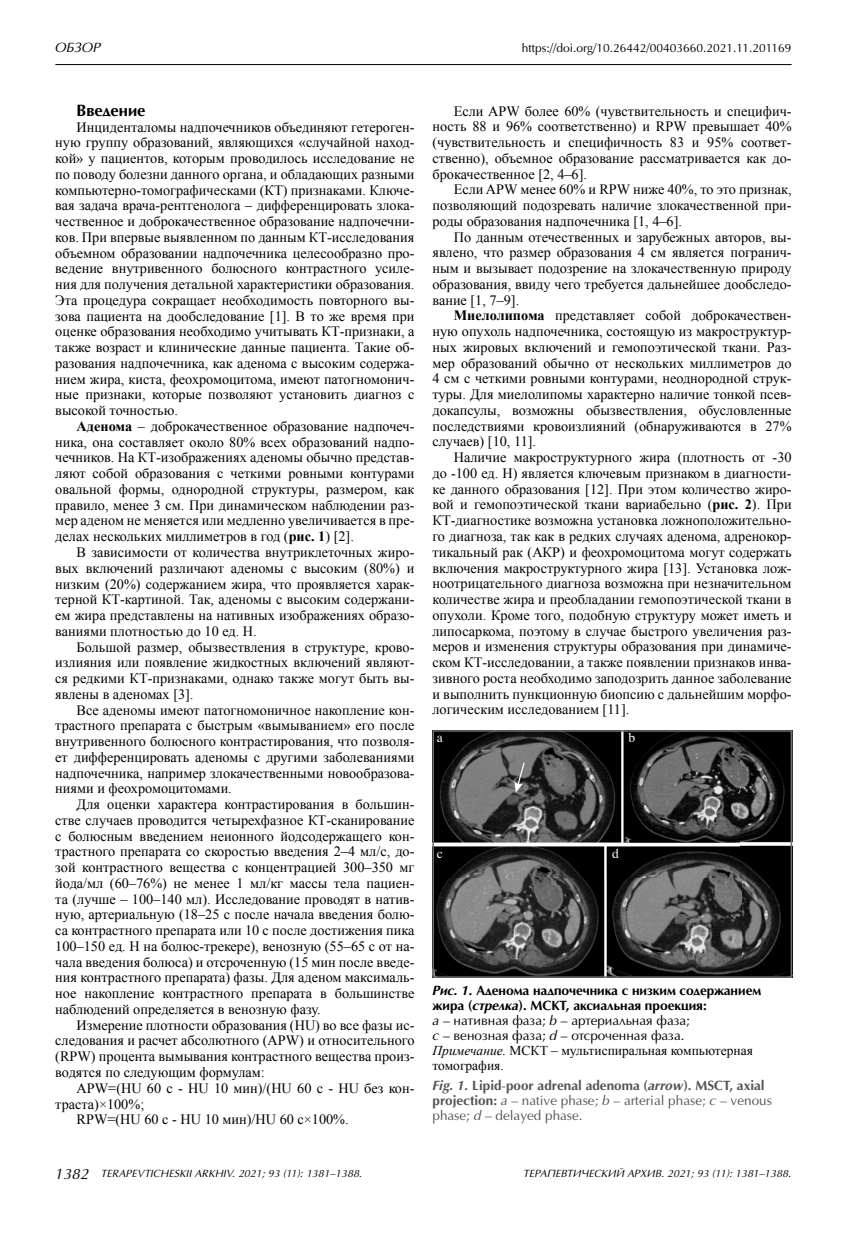
<style>
.page{position:relative;width:864px;height:1234px;background:#fff}
.page>*{position:absolute;margin:0;border:0;box-sizing:border-box;transform-origin:0 0}
.t1{font:700 16.5px "AG Opus C";color:#000}
.t2{font:14.25px/15.8px "Times New Roman";color:#000;text-align:justify}
.t3{font:700 13.5px/15px "AG Opus C";color:#000}
.t4{font:13.5px/15px "AG Opus C";color:#545454}
.t5{font:13.5px/15px "Times New Roman";color:#000}
.t6{font:italic 13.5px "AG Opus C";color:#000}
.t7{font:13.5px "Times";color:#fff}
.t8{font:12px "AG Opus C";color:#000}
.t9{font:italic 10.5px "AG Opus C";letter-spacing:.01em;color:#000}
.s1{font-weight:700}
.s2{font-style:italic}
.s3{font-weight:400;font-style:italic}
.s4{font-weight:400}
.s5{font-weight:700;font-style:italic}
.s6{font-size:15px}
</style>
<div class="page">
<hr style="left:55px;top:64px;width:736px;height:1px;background:#000">
<img style="left:435px;top:733px;width:353px;height:241px">
<svg style="left:514px;top:762px;width:10px;height:30px"></svg>
<div style="left:432px;top:730px;width:359px;height:247px;border:2px solid #6f6f6f"></div>
<p class="t6" style="left:55px;top:40px;width:21px">Обзор</p>
<p class="t8" style="left:521px;top:41px;width:271px">https://doi.org/10.26442/00403660.2021.11.201169</p>
<p class="t1" style="left:77px;top:100px;width:70px">Введение</p>
<p class="t2" style="left:55px;top:119px;width:360px;text-indent:21px">Инциденталомы надпочечников объединяют гетероген&shy;ную группу образований, являющихся «случайной наход&shy;кой» у пациентов, которым проводилось исследование не по поводу болезни данного органа, и обладающих разными компьютерно-томографическами (КТ) признаками. Ключе&shy;вая задача врача-рентгенолога – дифференцировать злока&shy;чественное и доброкачественное образование надпочечни&shy;ков. При впервые выявленном по данным КТ-исследования объемном образовании надпочечника целесообразно про&shy;ведение внутривенного болюсного контрастного усиле&shy;ния для получения детальной характеристики образования.<br>Эта процедура сокращает необходимость повторного вы&shy;зова пациента на дообследование [1]. В то же время при оценке образования необходимо учитывать КТ-признаки, а также возраст и клинические данные пациента. Такие об&shy;разования надпочечника, как аденома с высоким содержа&shy;нием жира, киста, феохромоцитома, имеют патогномонич&shy;ные признаки, которые позволяют установить диагноз с высокой точностью.</p>
<p class="t2" style="left:55px;top:418px;width:360px;text-indent:21px"><span class="s1">Аденома</span> – доброкачественное образование надпочеч&shy;ника, она составляет около 80% всех образований надпо&shy;чечников. На КТ-изображениях аденомы обычно представ&shy;ляют собой образования с четкими ровными контурами овальной формы, однородной структуры, размером, как правило, менее 3 см. При динамическом наблюдении раз&shy;мер аденом не меняется или медленно увеличивается в пре&shy;делах нескольких миллиметров в год (<span class="s1">рис. 1</span>) [2].</p>
<p class="t2" style="left:55px;top:544px;width:360px;text-indent:21px">В зависимости от количества внутриклеточных жиро&shy;вых включений различают аденомы с высоким (80%) и низким (20%) содержанием жира, что проявляется харак&shy;терной КТ-картиной. Так, аденомы с высоким содержани&shy;ем жира представлены на нативных изображениях образо&shy;ваниями плотностью до 10 ед. Н.</p>
<p class="t2" style="left:55px;top:638px;width:360px;text-indent:21px">Большой размер, обызвествления в структуре, крово&shy;излияния или появление жидкостных включений являют&shy;ся редкими КТ-признаками, однако также могут быть вы&shy;явлены в аденомах [3].</p>
<p class="t2" style="left:55px;top:701px;width:360px;text-indent:21px">Все аденомы имеют патогномоничное накопление кон&shy;трастного препарата с быстрым «вымыванием» его после внутривенного болюсного контрастирования, что позволя&shy;ет дифференцировать аденомы с другими заболеваниями надпочечника, например злокачественными новообразова&shy;ниями и феохромоцитомами.</p>
<p class="t2" style="left:55px;top:796px;width:360px;text-indent:21px">Для оценки характера контрастирования в большин&shy;стве случаев проводится четырехфазное КТ-сканирование с болюсным введением неионного йодсодержащего кон&shy;трастного препарата со скоростью введения 2–4 мл/с, до&shy;зой контрастного вещества с концентрацией 300–350 мг йода/мл (60–76%) не менее 1 мл/кг массы тела пациен&shy;та (лучше – 100–140 мл). Исследование проводят в натив&shy;ную, артериальную (18–25 с после начала введения болю&shy;са контрастного препарата или 10 с после достижения пика 100–150 ед. Н на болюс-трекере), венозную (55–65 с от на&shy;чала введения болюса) и отсроченную (15 мин после введе&shy;ния контрастного препарата) фазы. Для аденом максималь&shy;ное накопление контрастного препарата в большинстве наблюдений определяется в венозную фазу.</p>
<p class="t2" style="left:55px;top:1016px;width:360px;text-indent:21px">Измерение плотности образования (HU) во все фазы ис&shy;следования и расчет абсолютного (APW) и относительного (RPW) процента вымывания контрастного вещества произ&shy;водятся по следующим формулам:</p>
<p class="t2" style="left:77px;top:1079px;width:339px">APW=(HU 60 с - HU 10 мин)/(HU 60 с - HU без кон-</p>
<p class="t2" style="left:55px;top:1095px;width:90px">траста)×100%;</p>
<p class="t2" style="left:77px;top:1111px;width:273px">RPW=(HU 60 с - HU 10 мин)/HU 60 с×100%.</p>
<p class="t2" style="left:432px;top:103px;width:360px;text-indent:21px">Если APW более 60% (чувствительность и специфич&shy;ность 88 и 96% соответственно) и RPW превышает 40% (чувствительность и специфичность 83 и 95% соответ&shy;ственно), объемное образование рассматривается как до&shy;брокачественное [2, 4–6].</p>
<p class="t2" style="left:432px;top:181px;width:360px;text-indent:21px">Если APW менее 60% и RPW ниже 40%, то это признак, позволяющий подозревать наличие злокачественной при&shy;роды образования надпочечника [1, 4–6].</p>
<p class="t2" style="left:432px;top:229px;width:360px;text-indent:21px">По данным отечественных и зарубежных авторов, вы&shy;явлено, что размер образования 4 см является погранич&shy;ным и вызывает подозрение на злокачественную природу образования, ввиду чего требуется дальнейшее дообследо&shy;вание [1, 7–9].</p>
<p class="t2" style="left:432px;top:307px;width:360px;text-indent:21px"><span class="s1">Миелолипома</span> представляет собой доброкачествен&shy;ную опухоль надпочечника, состоящую из макроструктур&shy;ных жировых включений и гемопоэтической ткани. Раз&shy;мер образований обычно от нескольких миллиметров до 4 см с четкими ровными контурами, неоднородной струк&shy;туры. Для миелолипомы характерно наличие тонкой псев&shy;докапсулы, возможны обызвествления, обусловленные последствиями кровоизлияний (обнаруживаются в 27% случаев) [10, 11].</p>
<p class="t2" style="left:432px;top:449px;width:360px;text-indent:21px">Наличие макроструктурного жира (плотность от -30 до -100 ед. Н) является ключевым признаком в диагности&shy;ке данного образования [12]. При этом количество жиро&shy;вой и гемопоэтической ткани вариабельно (<span class="s1">рис. 2</span>). При КТ-диагностике возможна установка ложноположительно&shy;го диагноза, так как в редких случаях аденома, адренокор&shy;тикальный рак (АКР) и феохромоцитома могут содержать включения макроструктурного жира [13]. Установка лож&shy;ноотрицательного диагноза возможна при незначительном количестве жира и преобладании гемопоэтической ткани в опухоли. Кроме того, подобную структуру может иметь и липосаркома, поэтому в случае быстрого увеличения раз&shy;меров и изменения структуры образования при динамиче&shy;ском КТ-исследовании, а также появлении признаков инва&shy;зивного роста необходимо заподозрить данное заболевание и выполнить пункционную биопсию с дальнейшим морфо&shy;логическим исследованием [11].</p>
<p class="t7" style="left:436px;top:724px;width:8px">a</p>
<p class="t7" style="left:628px;top:724px;width:8px">b</p>
<p class="t7" style="left:436px;top:840px;width:8px">c</p>
<p class="t7" style="left:612px;top:840px;width:8px">d</p>
<p class="t3" style="left:432px;top:983px;width:330px"><span class="s2">Рис. 1.</span> Аденома надпочечника с низким содержанием жира (<span class="s2">стрелка</span>). МСКТ, аксиальная проекция:<br><span class="s3">а</span> <span class="s4">– нативная фаза;</span> <span class="s3">b</span> <span class="s4">– артериальная фаза;<br></span><span class="s3">c</span> <span class="s4">– венозная фаза;</span> <span class="s3">d</span> <span class="s4">– отсроченная фаза.</span></p>
<p class="t5" style="left:432px;top:1042px;width:322px"><span class="s2">Примечание.</span> МСКТ – мультиспиральная компьютерная томография.</p>
<p class="t4" style="left:432px;top:1077px;width:341px"><span class="s5">Fig. 1.</span> <span class="s1">Lipid</span>-<span class="s1">poor adrenal adenoma (</span><span class="s5">arrow</span><span class="s1">). MSCT, axial projection:</span> <span class="s2">a</span> – native phase; <span class="s2">b</span> – arterial phase; <span class="s2">c</span> – venous phase; <span class="s2">d</span> – delayed phase.</p>
<p class="t9" style="left:55px;top:1167px;width:308px"><span class="s6">1382</span> TERAPEVTICHESKII ARKHIV. 2021; 93 (11): 1381–1388.</p>
<p class="t9" style="left:523px;top:1167px;width:269px">ТЕРАПЕВТИЧЕСКИЙ АРХИВ. 2021; 93 (11): 1381–1388.</p>
</div>
